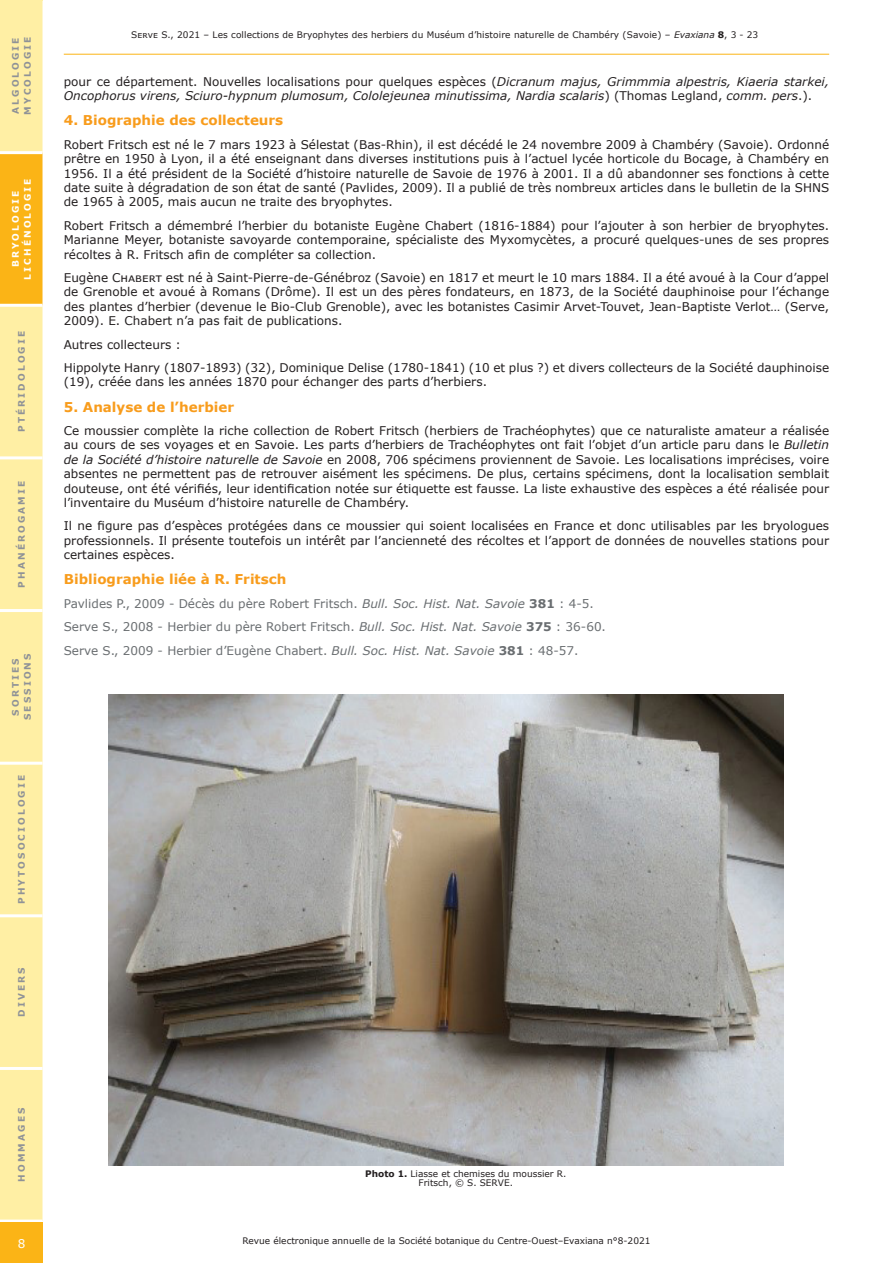
<style>
.page{position:relative;width:893px;height:1263px;background:#fff}
.page>*{position:absolute;margin:0;border:0;box-sizing:border-box;transform-origin:0 0}
.t1{font:700 13.5px "Verdana";color:#f89c1c}
.t2{font:12px/14.4px "Verdana";color:#231f20;text-align:justify}
.t3{font:12px "Verdana";color:#6a6e71}
.t4{font:italic 12px/14.4px "Verdana";color:#231f20}
.t5{font:12px "Verdana";color:#fff}
.Légende_photo{font:9px/9px "Verdana";color:#231f20;text-align:center}
.t6{font:700 9px/12px "Verdana";letter-spacing:.235em;color:#8f9297;text-align:center}
.t7{font:700 9px/12px "Verdana";letter-spacing:.235em;color:#fff;text-align:center}
.s1{font-style:italic}
.s2{font-weight:700}
.s3{font-style:normal}
</style>
<div class="page">
<div style="left:0;top:1px;width:43px;height:1218px;background:#ffefa4"></div>
<div style="left:0;top:154px;width:43px;height:150px;background:#fbb416"></div>
<hr style="left:0;top:1067px;width:43px;height:3px;background:#fff">
<hr style="left:0;top:914px;width:43px;height:3px;background:#fff">
<hr style="left:0;top:762px;width:43px;height:3px;background:#fff">
<hr style="left:0;top:609px;width:43px;height:3px;background:#fff">
<hr style="left:0;top:456px;width:43px;height:3px;background:#fff">
<hr style="left:0;top:304px;width:43px;height:3px;background:#fff">
<hr style="left:0;top:151px;width:43px;height:3px;background:#fff">
<div style="left:0;top:1222px;width:43px;height:41px;background:#fbb416"></div>
<hr style="left:0;top:0;width:43px;height:1px;background:#ffefa4">
<hr style="left:64px;top:54px;width:765px;height:1px;background:#fbb416">
<img style="left:108px;top:694px;width:675px;height:472px">
<p class="t6" style="left:9px;top:115px;width:79px;text-align:left;rotate:-90deg">ALGOLOGIE<br>MYCOLOGIE</p>
<p class="t7" style="left:9px;top:279px;width:103px;rotate:-90deg">BRYOLOGIE<br>LICHÉNOLOGIE</p>
<p class="t6" style="left:15px;top:432px;width:102px;rotate:-90deg">PTÉRIDOLOGIE</p>
<p class="t6" style="left:15px;top:588px;width:108px;rotate:-90deg">PHANÉROGAMIE</p>
<p class="t6" style="left:9px;top:720px;width:68px;rotate:-90deg">SORTIES<br>SESSIONS</p>
<p class="t6" style="left:15px;top:904px;width:131px;rotate:-90deg">PHYTOSOCIOLOGIE</p>
<p class="t6" style="left:15px;top:1017px;width:51px;rotate:-90deg">DIVERS</p>
<p class="Légende_photo" style="left:131px;top:30px;width:629px">Serve S., 2021 – Les collections de Bryophytes des herbiers du Muséum d’histoire naturelle de Chambéry (Savoie) – <span class="s1">Evaxiana</span> <span class="s2">8</span>, 3 - 23</p>
<p class="t4" style="left:64px;top:74px;width:767px"><span class="s3">pour ce département. Nouvelles localisations pour quelques espèces (</span>Dicranum majus, Grimmmia alpestris, Kiaeria starkei,<br>Oncophorus virens, Sciuro-hypnum plumosum, Cololejeunea minutissima, Nardia scalaris<span class="s3">) (Thomas Legland,</span> comm. pers<span class="s3">.).</span></p>
<p class="t1" style="left:64px;top:111px;width:221px">4. Biographie des collecteurs</p>
<p class="t2" style="left:64px;top:137px;width:767px">Robert Fritsch est né le 7 mars 1923 à Sélestat (Bas-Rhin), il est décédé le 24 novembre 2009 à Chambéry (Savoie). Ordonné prêtre en 1950 à Lyon, il a été enseignant dans diverses institutions puis à l’actuel lycée horticole du Bocage, à Chambéry en 1956. Il a été président de la Société d’histoire naturelle de Savoie de 1976 à 2001. Il a dû abandonner ses fonctions à cette date suite à dégradation de son état de santé (Pavlides, 2009). Il a publié de très nombreux articles dans le bulletin de la SHNS de 1965 à 2005, mais aucun ne traite des bryophytes.</p>
<p class="t2" style="left:64px;top:218px;width:767px">Robert Fritsch a démembré l’herbier du botaniste Eugène Chabert (1816-1884) pour l’ajouter à son herbier de bryophytes.<br>Marianne Meyer, botaniste savoyarde contemporaine, spécialiste des Myxomycètes, a procuré quelques-unes de ses propres récoltes à R. Fritsch afin de compléter sa collection.</p>
<p class="t2" style="left:64px;top:270px;width:767px">Eugène Chabert est né à Saint-Pierre-de-Génébroz (Savoie) en 1817 et meurt le 10 mars 1884. Il a été avoué à la Cour d’appel de Grenoble et avoué à Romans (Drôme). Il est un des pères fondateurs, en 1873, de la Société dauphinoise pour l’échange des plantes d’herbier (devenue le Bio-Club Grenoble), avec les botanistes Casimir Arvet-Touvet, Jean-Baptiste Verlot… (Serve, 2009). E. Chabert n’a pas fait de publications.</p>
<p class="t2" style="left:64px;top:337px;width:119px">Autres collecteurs :</p>
<p class="t2" style="left:64px;top:360px;width:767px">Hippolyte Hanry (1807-1893) (32), Dominique Delise (1780-1841) (10 et plus ?) et divers collecteurs de la Société dauphinoise (19), créée dans les années 1870 pour échanger des parts d’herbiers.</p>
<p class="t1" style="left:64px;top:397px;width:172px">5. Analyse de l’herbier</p>
<p class="t2" style="left:64px;top:423px;width:767px">Ce moussier complète la riche collection de Robert Fritsch (herbiers de Trachéophytes) que ce naturaliste amateur a réalisée au cours de ses voyages et en Savoie. Les parts d’herbiers de Trachéophytes ont fait l’objet d’un article paru dans le <span class="s1">Bulletin de la Société d’histoire naturelle de Savoie</span> en 2008, 706 spécimens proviennent de Savoie. Les localisations imprécises, voire absentes ne permettent pas de retrouver aisément les spécimens. De plus, certains spécimens, dont la localisation semblait douteuse, ont été vérifiés, leur identification notée sur étiquette est fausse. La liste exhaustive des espèces a été réalisée pour l’inventaire du Muséum d’histoire naturelle de Chambéry.</p>
<p class="t2" style="left:64px;top:519px;width:767px">Il ne figure pas d’espèces protégées dans ce moussier qui soient localisées en France et donc utilisables par les bryologues professionnels. Il présente toutefois un intérêt par l’ancienneté des récoltes et l’apport de données de nouvelles stations pour certaines espèces.</p>
<p class="t1" style="left:64px;top:570px;width:224px">Bibliographie liée à R. Fritsch</p>
<p class="t3" style="left:64px;top:595px;width:532px">Pavlides P., 2009 - Décès du père Robert Fritsch. <span class="s1">Bull. Soc. Hist. Nat. Savoie</span> <span class="s2">381</span> : 4-5.</p>
<p class="t3" style="left:64px;top:618px;width:544px">Serve S., 2008 - Herbier du père Robert Fritsch. <span class="s1">Bull. Soc. Hist. Nat. Savoie</span> <span class="s2">375</span> : 36-60.</p>
<p class="t3" style="left:64px;top:642px;width:516px">Serve S., 2009 - Herbier d’Eugène Chabert. <span class="s1">Bull. Soc. Hist. Nat. Savoie</span> <span class="s2">381</span> : 48-57.</p>
<p class="t6" style="left:15px;top:1182px;width:75px;rotate:-90deg">HOMMAGES</p>
<p class="Légende_photo" style="left:365px;top:1169px;width:203px"><span class="s2">Photo 1.</span> Liasse et chemises du moussier R.<br>Fritsch, © S. SERVE.</p>
<p class="t5" style="left:18px;top:1235px;width:9px">8</p>
<p class="Légende_photo" style="left:242px;top:1236px;width:409px">Revue électronique annuelle de la Société botanique du Centre-Ouest–Evaxiana n°8-2021</p>
</div>
